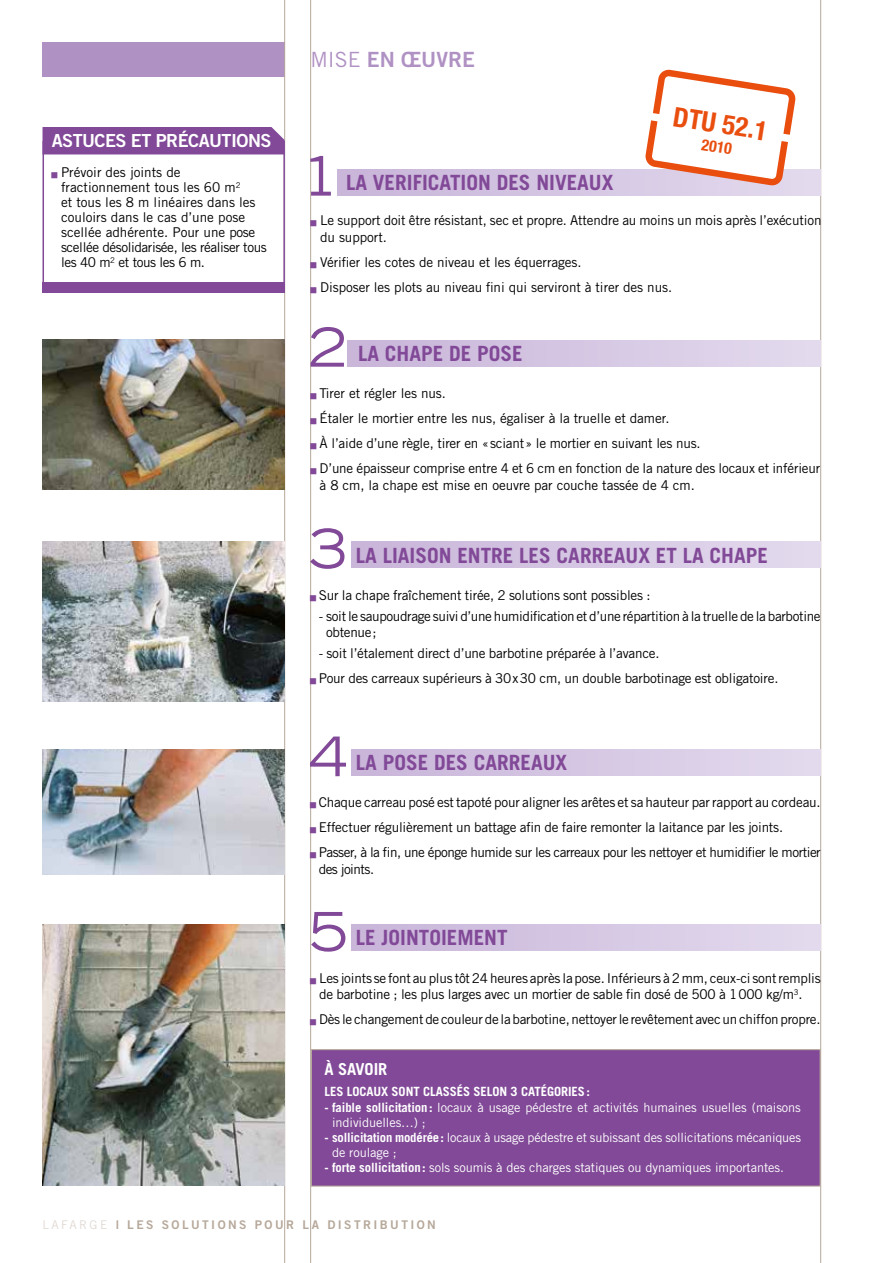
<style>
.page{position:relative;width:893px;height:1263px;background:#fff}
.page>*{position:absolute;margin:0;border:0;box-sizing:border-box;transform-origin:0 0}
.t1{font:expanded 53.25px "Trade Gothic LH";color:#814997}
.t2{font:700 condensed 27.15px "Helvetica Neue";color:#e94e0f}
.t3{font:700 21px "Trade Gothic LT Std";color:#814997}
.t4{font:21px "Trade Gothic LT Std Bd 2";color:#b091c3}
.t5{font:18px "Trade Gothic LT Std Bd 2";letter-spacing:-.03em;color:#fff}
.t6{font:700 16.5px "Trade Gothic";letter-spacing:-.005em;color:#fff}
.t7{font:700 condensed 15.9px "Helvetica Neue";color:#e94e0f}
.t8{font:13.5px/25px "Trade Gothic LT Std";letter-spacing:-.015em;color:#000}
.t9{font:13.5px "Trade Gothic LT Std";letter-spacing:-.035em;color:#000}
.t10{font:12.75px/15px "Trade Gothic LT Std";letter-spacing:-.005em;color:#fff}
.t11{font:700 12.75px "Trade Gothic LT Std";letter-spacing:-.005em;color:#fff}
.t12{font:12px "Trade Gothic LT Std Bd 2";letter-spacing:.2em;color:#b6a89a}
.s1{font-family:"Trade Gothic LT Std"}
.s2{font-weight:700}
.s3{font-family:"Trade Gothic LT Std";color:#e1dad4}
</style>
<div class="page">
<div style="left:43px;top:43px;width:242px;height:34px;background:#b091c3"></div>
<hr style="left:284px;top:0;width:1px;height:1263px;background:#b6a89a">
<hr style="left:820px;top:0;width:1px;height:1263px;background:#b6a89a">
<hr style="left:310px;top:0;width:1px;height:1263px;background:#b6a89a">
<img style="left:43px;top:340px;width:242px;height:150px">
<img style="left:43px;top:542px;width:242px;height:160px">
<img style="left:43px;top:749px;width:242px;height:126px">
<img style="left:43px;top:924px;width:242px;height:262px">
<div style="left:311px;top:1049px;width:509px;height:137px;background:#814997;border:1px solid #b6a89a"></div>
<div style="left:351px;top:542px;width:469px;height:26px;background:linear-gradient(to right,#c8b4d9,#e3dbee)"></div>
<div style="left:351px;top:749px;width:469px;height:26px;background:linear-gradient(to right,#c8b4d9,#e3dbee)"></div>
<div style="left:351px;top:924px;width:469px;height:27px;background:linear-gradient(to right,#c8b4d9,#e3dbee)"></div>
<div style="left:348px;top:340px;width:473px;height:27px;background:linear-gradient(to right,#c8b4d9,#e3dbee)"></div>
<div style="left:43px;top:141px;width:242px;height:147px;background:#fff;border:2px solid #814997"></div>
<div style="left:43px;top:127px;width:241px;height:27px;background:#814997"></div>
<div style="left:43px;top:283px;width:242px;height:10px;background:#814997"></div>
<div style="left:338px;top:169px;width:483px;height:27px;background:linear-gradient(to right,#c8b4d9,#e3dbee)"></div>
<svg style="left:645px;top:69px;width:151px;height:117px"></svg>
<svg style="left:310px;top:595px;width:2px;height:6px"></svg>
<svg style="left:310px;top:678px;width:2px;height:6px"></svg>
<svg style="left:310px;top:802px;width:2px;height:6px"></svg>
<svg style="left:310px;top:827px;width:2px;height:6px"></svg>
<svg style="left:310px;top:852px;width:2px;height:6px"></svg>
<svg style="left:310px;top:978px;width:2px;height:6px"></svg>
<svg style="left:310px;top:1019px;width:2px;height:6px"></svg>
<h3 class="t4" style="left:310px;top:47px;width:166px"><span class="s1">MISE</span> EN ŒUVRE</h3>
<h2 class="t2" style="left:677px;top:94px;width:97px;rotate:9deg">DTU 52.1</h2>
<p class="t7" style="left:704px;top:131px;width:32px;rotate:9deg">2010</p>
<h3 class="t5" style="left:52px;top:130px;width:221px">ASTUCES ET PRÉCAUTIONS</h3>
<p class="t8" style="left:61px;top:165px;width:207px;line-height:15px">Prévoir des joints de fractionnement tous les 60 m<sup>2<br></sup>et tous les 8 m linéaires dans les couloirs dans le cas d’une pose scellée adhérente. Pour une pose scellée désolidarisée, les réaliser tous les 40 m<sup>2</sup> et tous les 6 m.</p>
<h1 class="t1" style="left:301px;top:141px;width:40px">1</h1>
<h3 class="t3" style="left:346px;top:170px;width:269px">LA VERIFICATION DES NIVEAUX</h3>
<p class="t8" style="left:320px;top:212px;width:503px;line-height:16.5px">Le support doit être résistant, sec et propre. Attendre au moins un mois après l’exécution du support.</p>
<p class="t8" style="left:320px;top:249px;width:353px">Vérifier les cotes de niveau et les équerrages.<br>Disposer les plots au niveau fini qui serviront à tirer des nus.</p>
<h1 class="t1" style="left:308px;top:312px;width:40px">2</h1>
<h3 class="t3" style="left:358px;top:341px;width:166px">LA CHAPE DE POSE</h3>
<p class="t8" style="left:320px;top:381px;width:502px">Tirer et régler les nus.<br>Étaler le mortier entre les nus, égaliser à la truelle et damer.<br>À l’aide d’une règle, tirer en «sciant» le mortier en suivant les nus.<br>D’une épaisseur comprise entre 4 et 6 cm en fonction de la nature des locaux et inférieur</p>
<p class="t8" style="left:320px;top:472px;width:377px">à 8 cm, la chape est mise en oeuvre par couche tassée de 4 cm.</p>
<h1 class="t1" style="left:309px;top:514px;width:40px">3</h1>
<h3 class="t3" style="left:356px;top:542px;width:413px">LA LIAISON ENTRE LES CARREAUX ET LA CHAPE</h3>
<p class="t8" style="left:319px;top:582px;width:333px">Sur la chape fraîchement tirée, 2 solutions sont possibles :</p>
<p class="t8" style="left:326px;top:607px;width:496px;line-height:16.5px;text-indent:-8px">- soit le saupoudrage suivi d’une humidification et d’une répartition à la truelle de la barbotine obtenue;</p>
<p class="t8" style="left:319px;top:640px;width:461px">- soit l’étalement direct d’une barbotine préparée à l’avance.<br>Pour des carreaux supérieurs à 30x30 cm, un double barbotinage est obligatoire.</p>
<h1 class="t1" style="left:309px;top:721px;width:40px">4</h1>
<h3 class="t3" style="left:356px;top:749px;width:213px">LA POSE DES CARREAUX</h3>
<p class="t8" style="left:319px;top:790px;width:504px">Chaque carreau posé est tapoté pour aligner les arêtes et sa hauteur par rapport au cordeau.<br>Effectuer régulièrement un battage afin de faire remonter la laitance par les joints.<br>Passer, à la fin, une éponge humide sur les carreaux pour les nettoyer et humidifier le mortier</p>
<p class="t9" style="left:319px;top:861px;width:57px">des joints.</p>
<h1 class="t1" style="left:309px;top:896px;width:40px">5</h1>
<h3 class="t3" style="left:356px;top:925px;width:153px">LE JOINTOIEMENT</h3>
<p class="t8" style="left:319px;top:969px;width:503px;line-height:16.5px">Les joints se font au plus tôt 24 heures après la pose. Inférieurs à 2 mm, ceux-ci sont remplis de barbotine ; les plus larges avec un mortier de sable fin dosé de 500 à 1000 kg/m<sup>3</sup>.</p>
<p class="t8" style="left:319px;top:1006px;width:503px">Dès le changement de couleur de la barbotine, nettoyer le revêtement avec un chiffon propre.</p>
<p class="t6" style="left:324px;top:1059px;width:64px">À SAVOIR</p>
<p class="t11" style="left:324px;top:1083px;width:267px">LES LOCAUX SONT CLASSÉS SELON 3 CATÉGORIES:</p>
<p class="t10" style="left:332px;top:1100px;width:470px;text-indent:-8px"><span class="s2">- faible sollicitation:</span> locaux à usage pédestre et activités humaines usuelles (maisons individuelles…) ;</p>
<p class="t10" style="left:332px;top:1130px;width:470px;text-indent:-8px"><span class="s2">- sollicitation modérée:</span> locaux à usage pédestre et subissant des sollicitations mécaniques de roulage ;</p>
<p class="t10" style="left:324px;top:1160px;width:461px"><span class="s2">- forte sollicitation:</span> sols soumis à des charges statiques ou dynamiques importantes.</p>
<p class="t12" style="left:43px;top:1217px;width:395px"><span class="s3">LAFARGE</span> l LES SOLUTIONS POUR LA DISTRIBUTION</p>
</div>
